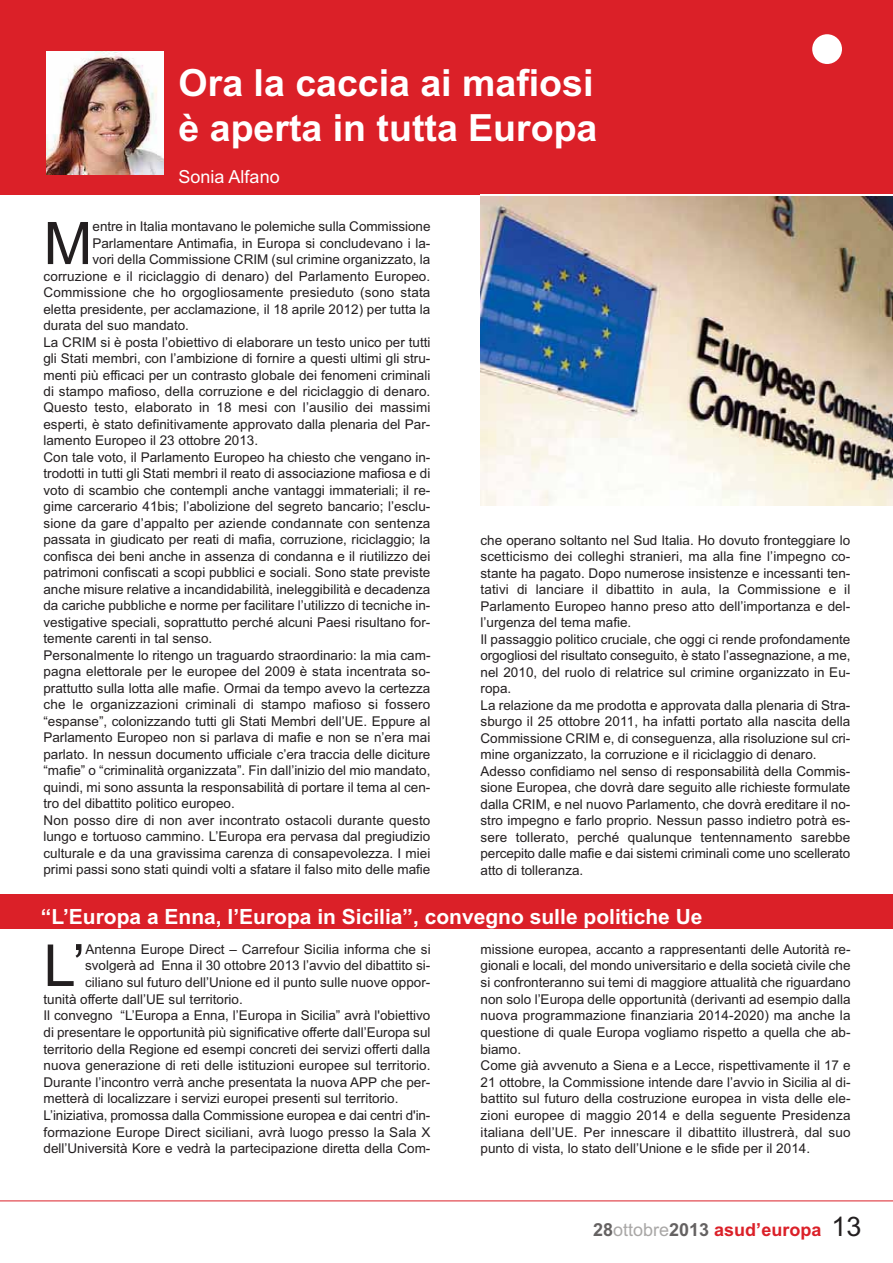
<style>
.page{position:relative;width:893px;height:1263px;background:#fff}
.page>*{position:absolute;margin:0;border:0;box-sizing:border-box;transform-origin:0 0}
.t1{font:58.8px "Arial";color:#231f20}
.t2{font:57.9px "Arial";color:#231f20}
.t3{font:700 37.5px/45px "Arial";color:#fff}
.t4{font:700 21px "Arial";color:#fff}
.t5{font:700 18px "Arial";color:#db2028}
.t6{font:18px "Arial";color:#fff}
.t7{font:13.5px/16.5px "Arial";color:#231f20}
.s1{color:#656262}
.s2{font-weight:400;color:#a9a7a6}
.s3{font-weight:400;font-size:27px;color:#231f20}
</style>
<div class="page">
<div style="left:0;top:0;width:892px;height:194px;background:#db2028"></div>
<hr style="left:0;top:1201px;width:892px;height:1px;background:#db2028">
<div style="left:812px;top:34px;width:30px;height:30px;background:#fff;border-radius:50%"></div>
<img style="left:46px;top:51px;width:118px;height:124px">
<div style="left:0;top:895px;width:892px;height:34px;background:#db2028"></div>
<img style="left:480px;top:196px;width:412px;height:310px">
<h3 class="t3" style="left:179px;top:64px;width:420px">Ora la caccia ai mafiosi è aperta in tutta Europa</h3>
<h3 class="t6" style="left:179px;top:171px;width:103px">Sonia Alfano</h3>
<h1 class="t1" style="left:43px;top:222px;width:50px">M</h1>
<p class="t7" style="left:93px;top:219px;width:339px">entre in Italia montavano le polemiche sulla Commissione</p>
<p class="t7" style="left:92px;top:236px;width:339px">Parlamentare Antimafia, in Europa si concludevano i la-</p>
<p class="t7" style="left:92px;top:252px;width:339px">vori della Commissione CRIM (sul crimine organizzato, la</p>
<p class="t7" style="left:43px;top:269px;width:388px">corruzione e il riciclaggio di denaro) del Parlamento Europeo.</p>
<p class="t7" style="left:43px;top:285px;width:388px">Commissione che ho orgogliosamente presieduto (sono stata</p>
<p class="t7" style="left:43px;top:302px;width:388px">eletta presidente, per acclamazione, il 18 aprile 2012) per tutta la</p>
<p class="t7" style="left:43px;top:318px;width:147px">durata del suo mandato.</p>
<p class="t7" style="left:43px;top:335px;width:388px">La CRIM si è posta l’obiettivo di elaborare un testo unico per tutti</p>
<p class="t7" style="left:43px;top:351px;width:388px">gli Stati membri, con l’ambizione di fornire a questi ultimi gli stru-</p>
<p class="t7" style="left:43px;top:368px;width:388px">menti più efficaci per un contrasto globale dei fenomeni criminali</p>
<p class="t7" style="left:43px;top:384px;width:388px">di stampo mafioso, della corruzione e del riciclaggio di denaro.</p>
<p class="t7" style="left:43px;top:401px;width:388px">Questo testo, elaborato in 18 mesi con l’ausilio dei massimi</p>
<p class="t7" style="left:43px;top:417px;width:388px">esperti, è stato definitivamente approvato dalla plenaria del Par-</p>
<p class="t7" style="left:43px;top:434px;width:216px">lamento Europeo il 23 ottobre 2013.</p>
<p class="t7" style="left:43px;top:450px;width:388px">Con tale voto, il Parlamento Europeo ha chiesto che vengano in-</p>
<p class="t7" style="left:43px;top:467px;width:388px">trodotti in tutti gli Stati membri il reato di associazione mafiosa e di</p>
<p class="t7" style="left:43px;top:483px;width:388px">voto di scambio che contempli anche vantaggi immateriali; il re-</p>
<p class="t7" style="left:43px;top:500px;width:388px">gime carcerario 41bis; l’abolizione del segreto bancario; l’esclu-</p>
<p class="t7" style="left:43px;top:516px;width:388px">sione da gare d’appalto per aziende condannate con sentenza</p>
<p class="t7" style="left:43px;top:533px;width:388px">passata in giudicato per reati di mafia, corruzione, riciclaggio; la</p>
<p class="t7" style="left:43px;top:549px;width:388px">confisca dei beni anche in assenza di condanna e il riutilizzo dei</p>
<p class="t7" style="left:43px;top:566px;width:388px">patrimoni confiscati a scopi pubblici e sociali. Sono state previste</p>
<p class="t7" style="left:43px;top:582px;width:388px">anche misure relative a incandidabilità, ineleggibilità e decadenza</p>
<p class="t7" style="left:43px;top:599px;width:388px">da cariche pubbliche e norme per facilitare l’utilizzo di tecniche in-</p>
<p class="t7" style="left:43px;top:615px;width:388px">vestigative speciali, soprattutto perché alcuni Paesi risultano for-</p>
<p class="t7" style="left:43px;top:632px;width:170px">temente carenti in tal senso.</p>
<p class="t7" style="left:43px;top:648px;width:388px">Personalmente lo ritengo un traguardo straordinario: la mia cam-</p>
<p class="t7" style="left:43px;top:665px;width:388px">pagna elettorale per le europee del 2009 è stata incentrata so-</p>
<p class="t7" style="left:43px;top:681px;width:388px">prattutto sulla lotta alle mafie. Ormai da tempo avevo la certezza</p>
<p class="t7" style="left:43px;top:698px;width:388px">che le organizzazioni criminali di stampo mafioso si fossero</p>
<p class="t7" style="left:43px;top:714px;width:388px">“espanse”, colonizzando tutti gli Stati Membri dell’UE. Eppure al</p>
<p class="t7" style="left:43px;top:731px;width:388px">Parlamento Europeo non si parlava di mafie e non se n’era mai</p>
<p class="t7" style="left:43px;top:747px;width:388px">parlato. In nessun documento ufficiale c’era traccia delle diciture</p>
<p class="t7" style="left:43px;top:764px;width:388px">“mafie” o “criminalità organizzata”. Fin dall’inizio del mio mandato,</p>
<p class="t7" style="left:43px;top:780px;width:388px">quindi, mi sono assunta la responsabilità di portare il tema al cen-</p>
<p class="t7" style="left:43px;top:797px;width:193px">tro del dibattito politico europeo.</p>
<p class="t7" style="left:43px;top:813px;width:388px">Non posso dire di non aver incontrato ostacoli durante questo</p>
<p class="t7" style="left:43px;top:830px;width:388px">lungo e tortuoso cammino. L’Europa era pervasa dal pregiudizio</p>
<p class="t7" style="left:43px;top:846px;width:388px">culturale e da una gravissima carenza di consapevolezza. I miei</p>
<p class="t7" style="left:43px;top:863px;width:388px">primi passi sono stati quindi volti a sfatare il falso mito delle mafie</p>
<p class="t7" style="left:480px;top:533px;width:371px">che operano soltanto nel Sud Italia. Ho dovuto fronteggiare lo scetticismo dei colleghi stranieri, ma alla fine l’impegno co&shy;stante ha pagato. Dopo numerose insistenze e incessanti ten&shy;tativi di lanciare il dibattito in aula, la Commissione e il Parlamento Europeo hanno preso atto dell’importanza e del&shy;l’urgenza del tema mafie.<br>Il passaggio politico cruciale, che oggi ci rende profondamente orgogliosi del risultato conseguito, è stato l’assegnazione, a me, nel 2010, del ruolo di relatrice sul crimine organizzato in Eu&shy;ropa.<br>La relazione da me prodotta e approvata dalla plenaria di Stra&shy;sburgo il 25 ottobre 2011, ha infatti portato alla nascita della Commissione CRIM e, di conseguenza, alla risoluzione sul cri&shy;mine organizzato, la corruzione e il riciclaggio di denaro.<br>Adesso confidiamo nel senso di responsabilità della Commis&shy;sione Europea, che dovrà dare seguito alle richieste formulate dalla CRIM, e nel nuovo Parlamento, che dovrà ereditare il no&shy;stro impegno e farlo proprio. Nessun passo indietro potrà es&shy;sere tollerato, perché qualunque tentennamento sarebbe percepito dalle mafie e dai sistemi criminali come uno scellerato atto di tolleranza.</p>
<h3 class="t4" style="left:41px;top:909px;width:663px">“L’Europa a Enna, l’Europa in Sicilia”, convegno sulle politiche Ue</h3>
<h2 class="t2" style="left:43px;top:945px;width:43px">L’</h2>
<p class="t7" style="left:85px;top:942px;width:347px">Antenna Europe Direct – Carrefour Sicilia informa che si</p>
<p class="t7" style="left:480px;top:942px;width:371px">missione europea, accanto a rappresentanti delle Autorità re&shy;gionali e locali, del mondo universitario e della società civile che si confronteranno sui temi di maggiore attualità che riguardano non solo l’Europa delle opportunità (derivanti ad esempio dalla nuova programmazione finanziaria 2014-2020) ma anche la questione di quale Europa vogliamo rispetto a quella che ab&shy;biamo.<br>Come già avvenuto a Siena e a Lecce, rispettivamente il 17 e 21 ottobre, la Commissione intende dare l’avvio in Sicilia al di&shy;battito sul futuro della costruzione europea in vista delle ele&shy;zioni europee di maggio 2014 e della seguente Presidenza italiana dell’UE. Per innescare il dibattito illustrerà, dal suo punto di vista, lo stato dell’Unione e le sfide per il 2014.</p>
<p class="t7" style="left:85px;top:959px;width:347px">svolgerà ad Enna il 30 ottobre 2013 l’avvio del dibattito si-</p>
<p class="t7" style="left:85px;top:975px;width:347px">ciliano sul futuro dell’Unione ed il punto sulle nuove oppor-</p>
<p class="t7" style="left:43px;top:992px;width:201px">tunità offerte dall’UE sul territorio.</p>
<p class="t7" style="left:43px;top:1009px;width:388px">Il convegno “L’Europa a Enna, l’Europa in Sicilia” avrà l'obiettivo</p>
<p class="t7" style="left:44px;top:1025px;width:388px">di presentare le opportunità più significative offerte dall’Europa sul</p>
<p class="t7" style="left:44px;top:1042px;width:388px">territorio della Regione ed esempi concreti dei servizi offerti dalla</p>
<p class="t7" style="left:44px;top:1059px;width:388px">nuova generazione di reti delle istituzioni europee sul territorio.</p>
<p class="t7" style="left:44px;top:1075px;width:388px">Durante l’incontro verrà anche presentata la nuova APP che per-</p>
<p class="t7" style="left:44px;top:1092px;width:356px">metterà di localizzare i servizi europei presenti sul territorio.</p>
<p class="t7" style="left:44px;top:1108px;width:388px">L’iniziativa, promossa dalla Commissione europea e dai centri d'in-</p>
<p class="t7" style="left:44px;top:1125px;width:388px">formazione Europe Direct siciliani, avrà luogo presso la Sala X</p>
<p class="t7" style="left:44px;top:1142px;width:388px">dell’Università Kore e vedrà la partecipazione diretta della Com-</p>
<h3 class="t5" style="left:593px;top:1223px;width:270px"><span class="s1">28</span><span class="s2">ottobre</span><span class="s1">2013</span> asud’europa <span class="s3">13</span></h3>
</div>
